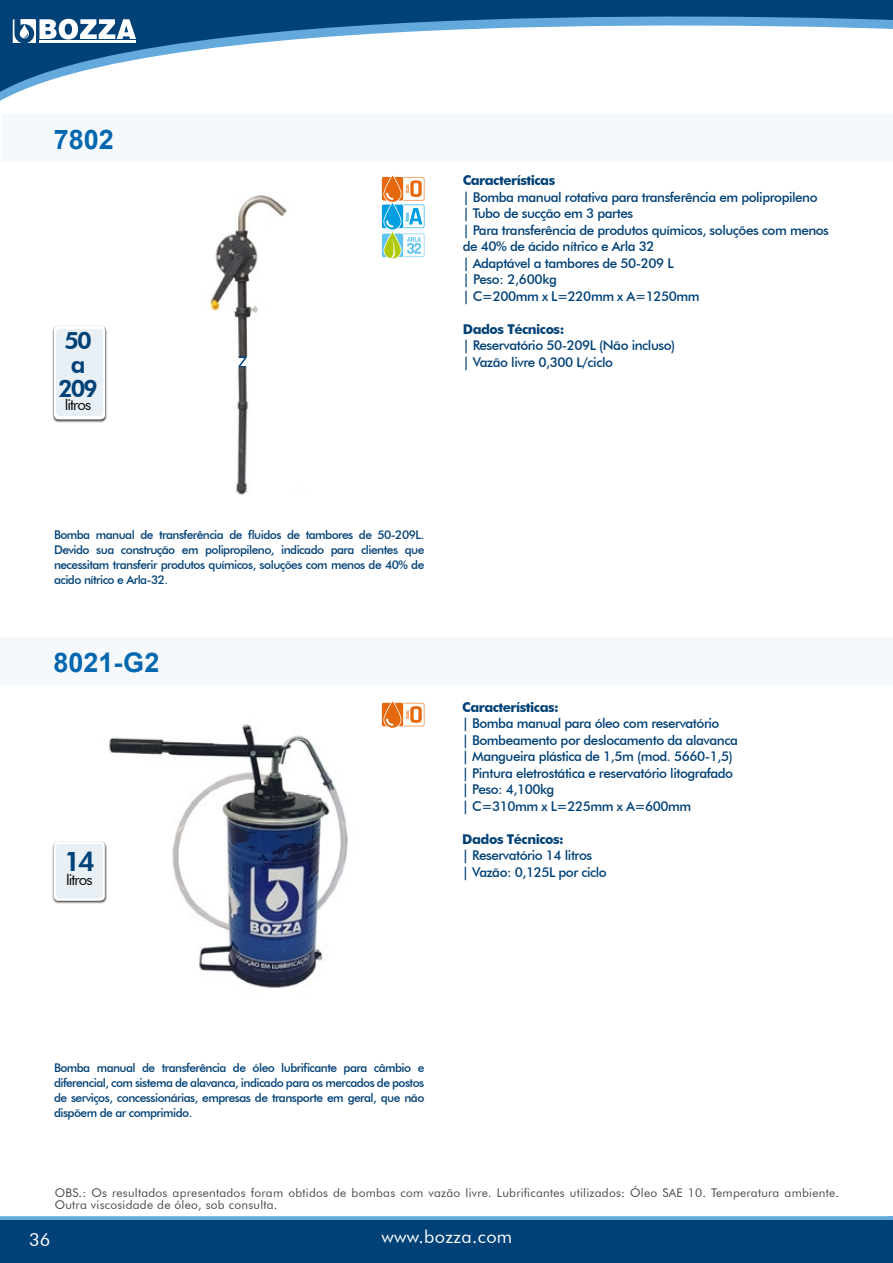
<style>
.page{position:relative;width:893px;height:1263px;background:#fff}
.page>*{position:absolute;margin:0;border:0;box-sizing:border-box;transform-origin:0 0}
.t1{font:700 27px "Arial";color:#0267ae}
.t2{font:800 27px "Futura BT";color:#004177}
.t3{font:800 24px/24px "Futura BT";color:#004177;text-align:center}
.t4{font:18px "Futura BT";letter-spacing:.02em;color:#fff}
.t5{font:15px "Futura BT";letter-spacing:-.06em;color:#000}
.t6{font:500 13.5px/16.5px "Futura BT";letter-spacing:-.035em;color:#004177}
.t7{font:700 13.5px "Futura BT";letter-spacing:-.035em;color:#004177}
.t8{font:500 12px/15px "Futura BT";letter-spacing:-.045em;color:#004177;text-align:justify}
.t9{font:12px/12px "Futura BT";letter-spacing:.02em;color:#4a4a49}
</style>
<div class="page">
<svg style="left:0;top:0;width:893px;height:238px"></svg>
<div style="left:0;top:1216px;width:893px;height:43px;background:#63a9db"></div>
<div style="left:0;top:1220px;width:893px;height:43px;background:#004177"></div>
<svg style="left:13px;top:19px;width:123px;height:24px"></svg>
<img style="left:113px;top:192px;width:243px;height:163px">
<svg style="left:238px;top:355px;width:10px;height:12px"></svg>
<img style="left:236px;top:367px;width:12px;height:128px">
<img style="left:109px;top:723px;width:239px;height:265px">
<div style="left:0;top:637px;width:893px;height:47px;background:#f5f9fb"></div>
<div style="left:1px;top:114px;width:892px;height:47px;background:#f5f9fb"></div>
<div style="left:52px;top:325px;width:55px;height:98px;background:#000;opacity:.75"></div>
<div style="left:54px;top:326px;width:51px;height:93px;background:#fff;border-radius:5px"></div>
<div style="left:56px;top:329px;width:47px;height:87px;background:#e8f0f5;border-radius:4px"></div>
<div style="left:52px;top:841px;width:55px;height:63px;background:#000;opacity:.75"></div>
<div style="left:54px;top:841px;width:51px;height:60px;background:#fff;border-radius:5px"></div>
<div style="left:56px;top:844px;width:47px;height:54px;background:#e8f0f5;border-radius:4px"></div>
<svg style="left:382px;top:175px;width:42px;height:83px"></svg>
<svg style="left:382px;top:701px;width:42px;height:27px"></svg>
<h1 class="t1" style="left:54px;top:120px;width:62px">7802</h1>
<h2 class="t3" style="left:58px;top:328px;width:41px">50 a<br>209</h2>
<p class="t5" style="left:65px;top:396px;width:28px">litros</p>
<p class="t7" style="left:463px;top:172px;width:94px">Características</p>
<p class="t6" style="left:463px;top:189px;width:368px">| Bomba manual rotativa para transferência em polipropileno<br>| Tubo de sucção em 3 partes<br>| Para transferência de produtos químicos, soluções com menos de 40% de ácido nítrico e Arla 32<br>| Adaptável a tambores de 50-209 L<br>| Peso: 2,600kg<br>| C=200mm x L=220mm x A=1250mm</p>
<p class="t7" style="left:463px;top:321px;width:103px">Dados Técnicos:</p>
<p class="t6" style="left:463px;top:337px;width:214px">| Reservatório 50-209L (Não incluso) | Vazão livre 0,300 L/ciclo</p>
<p class="t8" style="left:54px;top:527px;width:372px">Bomba manual de transferência de fluidos de tambores de 50-209L.<br>Devido sua construção em polipropileno, indicado para clientes que necessitam transferir produtos químicos, soluções com menos de 40% de acido nítrico e Arla-32.</p>
<h1 class="t1" style="left:54px;top:643px;width:108px">8021-G2</h1>
<h1 class="t2" style="left:64px;top:845px;width:32px">14</h1>
<p class="t5" style="left:66px;top:870px;width:28px">litros</p>
<p class="t7" style="left:462px;top:699px;width:98px">Características:</p>
<p class="t6" style="left:462px;top:715px;width:277px">| Bomba manual para óleo com reservatório<br>| Bombeamento por deslocamento da alavanca | Mangueira plástica de 1,5m (mod. 5660-1,5) | Pintura eletrostática e reservatório litografado | Peso: 4,100kg<br>| C=310mm x L=225mm x A=600mm</p>
<p class="t7" style="left:462px;top:831px;width:103px">Dados Técnicos:</p>
<p class="t6" style="left:462px;top:847px;width:146px">| Reservatório 14 litros<br>| Vazão: 0,125L por ciclo</p>
<p class="t8" style="left:54px;top:1060px;width:372px">Bomba manual de transferência de óleo lubrificante para câmbio e diferencial, com sistema de alavanca, indicado para os mercados de postos de serviços, concessionárias, empresas de transporte em geral, que não dispõem de ar comprimido.</p>
<p class="t9" style="left:55px;top:1186px;width:786px">OBS.: Os resultados apresentados foram obtidos de bombas com vazão livre. Lubrificantes utilizados: Óleo SAE 10. Temperatura ambiente.<br>Outra viscosidade de óleo, sob consulta.</p>
<h3 class="t4" style="left:29px;top:1229px;width:23px">36</h3>
<h3 class="t4" style="left:381px;top:1226px;width:132px">www.bozza.com</h3>
</div>
